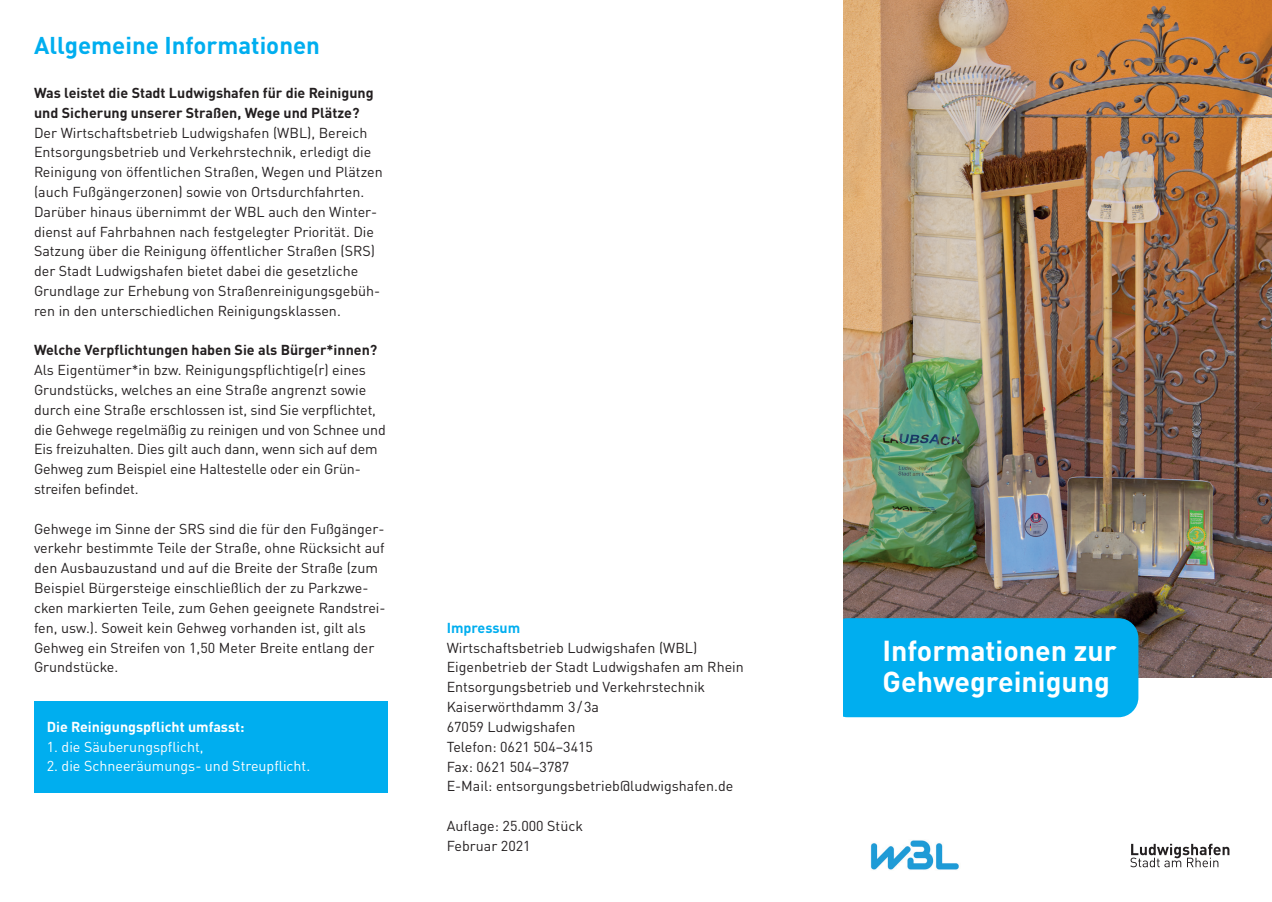
<style>
.page{position:relative;width:1272px;height:902px;background:#fff}
.page>*{position:absolute;margin:0;border:0;box-sizing:border-box;transform-origin:0 0}
.t1{font:700 28.5px/31.5px "DIN Pro";color:#fff}
.t2{font:700 24px "DIN Pro";color:#00aeef}
.t3{font:14.25px/19.8px "DIN Pro";color:#231f20}
.t4{font:700 14.25px/19.8px "DIN Pro";color:#231f20}
.t5{font:14.25px "DIN Pro";color:#fff}
.t6{font:700 14.25px "DIN Pro";color:#fff}
.t7{font:700 14.25px "DIN Pro";color:#00aeef}
</style>
<div class="page">
<div style="left:34px;top:701px;width:353px;height:91px;background:#00aeef"></div>
<img style="left:843px;top:0;width:428px;height:677px">
<div style="left:827px;top:618px;width:311px;height:99px;background:#00aeef;border-radius:20px"></div>
<svg style="left:1130px;top:843px;width:99px;height:24px"></svg>
<div style="left:808px;top:0;width:34px;height:901px;background:#fff"></div>
<img style="left:870px;top:840px;width:89px;height:30px">
<h2 class="t2" style="left:34px;top:25px;width:287px">Allgemeine Informationen</h2>
<p class="t4" style="left:34px;top:81px;width:341px">Was leistet die Stadt Ludwigshafen für die Reinigung und Sicherung unserer Straßen, Wege und Plätze?</p>
<p class="t3" style="left:34px;top:121px;width:350px">Der Wirtschaftsbetrieb Ludwigshafen (WBL), Bereich Entsorgungsbetrieb und Verkehrstechnik, erledigt die Reinigung von öffentlichen Straßen, Wegen und Plätzen (auch Fußgängerzonen) sowie von Ortsdurchfahrten.<br>Darüber hinaus übernimmt der WBL auch den Winter&shy;dienst auf Fahrbahnen nach festgelegter Priorität. Die Satzung über die Reinigung öffentlicher Straßen (SRS) der Stadt Ludwigshafen bietet dabei die gesetzliche Grundlage zur Erhebung von Straßenreinigungsgebüh&shy;ren in den unterschiedlichen Reinigungsklassen.</p>
<p class="t4" style="left:34px;top:338px;width:345px">Welche Verpflichtungen haben Sie als Bürger*innen?</p>
<p class="t3" style="left:34px;top:359px;width:353px">Als Eigentümer*in bzw. Reinigungspflichtige(r) eines Grundstücks, welches an eine Straße angrenzt sowie durch eine Straße erschlossen ist, sind Sie verpflichtet, die Gehwege regelmäßig zu reinigen und von Schnee und Eis freizuhalten. Dies gilt auch dann, wenn sich auf dem Gehweg zum Beispiel eine Haltestelle oder ein Grün&shy;streifen befindet.</p>
<p class="t3" style="left:34px;top:517px;width:353px">Gehwege im Sinne der SRS sind die für den Fußgänger&shy;verkehr bestimmte Teile der Straße, ohne Rücksicht auf den Ausbauzustand und auf die Breite der Straße (zum Beispiel Bürgersteige einschließlich der zu Parkzwe&shy;cken markierten Teile, zum Gehen geeignete Randstrei&shy;fen, usw.). Soweit kein Gehweg vorhanden ist, gilt als Gehweg ein Streifen von 1,50 Meter Breite entlang der Grundstücke.</p>
<p class="t6" style="left:47px;top:714px;width:199px">Die Reinigungspflicht umfasst:</p>
<p class="t5" style="left:47px;top:735px;width:158px">1. die Säuberungspflicht,</p>
<p class="t5" style="left:47px;top:755px;width:265px">2. die Schneeräumungs- und Streupflicht.</p>
<p class="t7" style="left:446px;top:615px;width:75px">Impressum</p>
<p class="t3" style="left:446px;top:636px;width:298px">Wirtschaftsbetrieb Ludwigshafen (WBL)<br>Eigenbetrieb der Stadt Ludwigshafen am Rhein<br>Entsorgungsbetrieb und Verkehrstechnik<br>Kaiserwörthdamm 3/3a<br>67059 Ludwigshafen<br>Telefon: 0621 504–3415<br>Fax: 0621 504–3787<br>E-Mail: entsorgungsbetrieb@ludwigshafen.de</p>
<p class="t3" style="left:446px;top:814px;width:138px">Auflage: 25.000 Stück<br>Februar 2021</p>
<h1 class="t1" style="left:882px;top:631px;width:236px">Informationen zur<br>Gehwegreinigung</h1>
</div>
